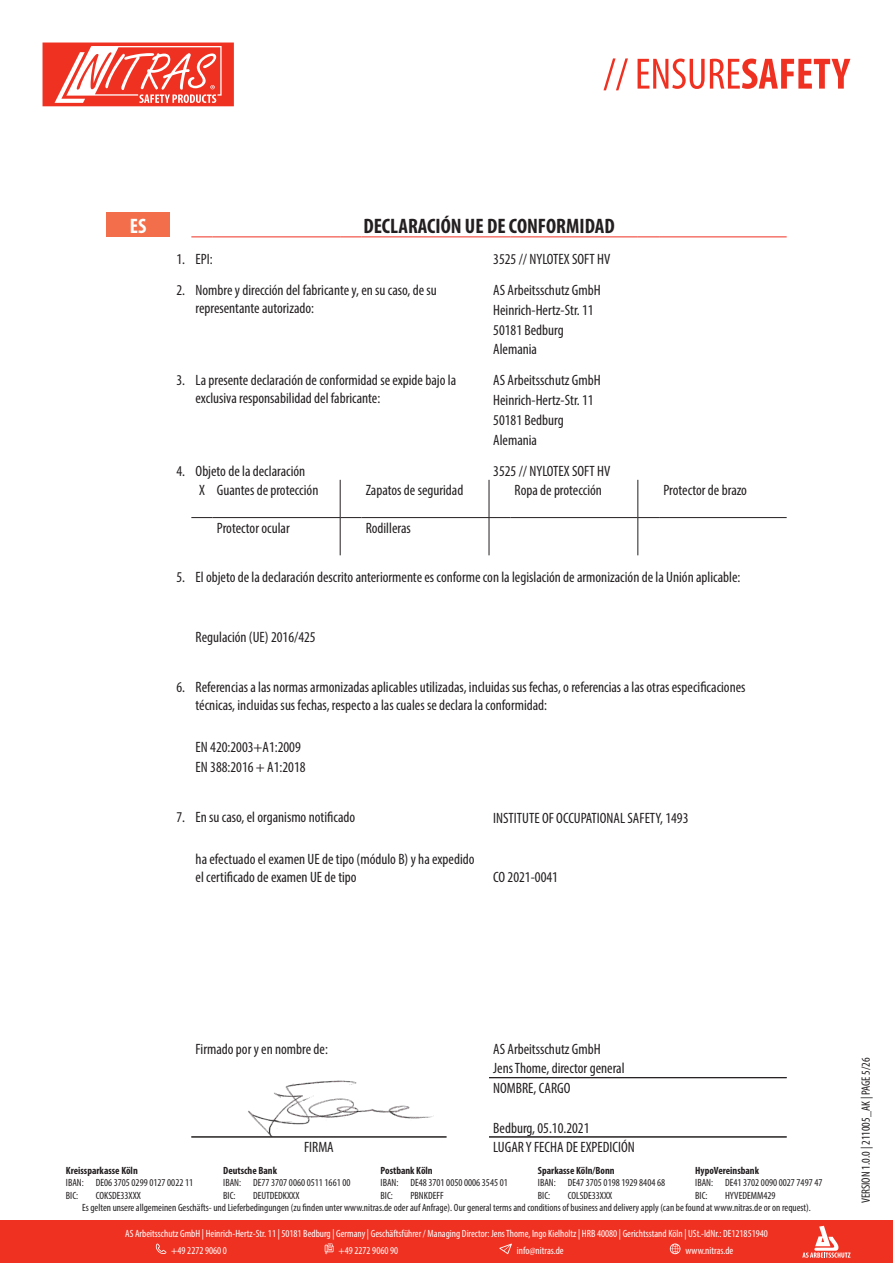
<style>
.page{position:relative;width:893px;height:1263px;background:#fff}
.page>*{position:absolute;margin:0;border:0;box-sizing:border-box;transform-origin:0 0}
.t1{font:700 condensed 21px "Myriad Pro";color:#231f20}
.t2{font:700 condensed 21px "Myriad Pro";color:#fff}
.t3{font:condensed 15px/19.8px "Myriad Pro";color:#231f20}
.t4{font:condensed 12px "Myriad Pro";color:#231f20}
.t5{font:condensed 10.5px/12.6px "Myriad Pro";color:#231f20}
.t6{font:condensed 10.5px/17px "Myriad Pro";color:#fff}
.t7{font:700 condensed 10.5px "Myriad Pro";color:#231f20}
</style>
<div class="page">
<img style="left:248px;top:1080px;width:186px;height:56px">
<div style="left:0;top:1220px;width:893px;height:43px;background:#ef3122"></div>
<svg style="left:802px;top:1226px;width:48px;height:32px"></svg>
<svg style="left:156px;top:1243px;width:10px;height:11px"></svg>
<svg style="left:325px;top:1243px;width:9px;height:11px"></svg>
<svg style="left:499px;top:1243px;width:13px;height:11px"></svg>
<svg style="left:670px;top:1243px;width:10px;height:11px"></svg>
<svg style="left:603px;top:58px;width:247px;height:32px"></svg>
<svg style="left:43px;top:43px;width:191px;height:63px"></svg>
<div style="left:106px;top:213px;width:64px;height:24px;background:#f36e4a"></div>
<svg style="left:191px;top:236px;width:22px;height:1px"></svg>
<hr style="left:213px;top:236px;width:127px;height:1px;background:#ef3122">
<svg style="left:340px;top:236px;width:21px;height:1px"></svg>
<hr style="left:361px;top:236px;width:128px;height:1px;background:#ef3122">
<svg style="left:489px;top:236px;width:21px;height:1px"></svg>
<hr style="left:510px;top:236px;width:128px;height:1px;background:#ef3122">
<svg style="left:638px;top:236px;width:21px;height:1px"></svg>
<hr style="left:659px;top:236px;width:128px;height:1px;background:#ef3122">
<hr style="left:340px;top:480px;width:1px;height:37px;background:#231f20">
<hr style="left:489px;top:480px;width:1px;height:37px;background:#231f20">
<hr style="left:637px;top:480px;width:1px;height:37px;background:#231f20">
<hr style="left:340px;top:518px;width:1px;height:37px;background:#231f20">
<svg style="left:489px;top:517px;width:21px;height:1px"></svg>
<hr style="left:489px;top:518px;width:1px;height:37px;background:#231f20">
<hr style="left:510px;top:517px;width:128px;height:1px;background:#231f20">
<hr style="left:637px;top:518px;width:1px;height:37px;background:#231f20">
<svg style="left:638px;top:517px;width:21px;height:1px"></svg>
<hr style="left:659px;top:517px;width:128px;height:1px;background:#231f20">
<svg style="left:191px;top:517px;width:22px;height:1px"></svg>
<hr style="left:213px;top:517px;width:127px;height:1px;background:#231f20">
<svg style="left:340px;top:517px;width:21px;height:1px"></svg>
<hr style="left:361px;top:517px;width:128px;height:1px;background:#231f20">
<hr style="left:191px;top:1136px;width:255px;height:1px;background:#231f20">
<hr style="left:489px;top:1077px;width:298px;height:1px;background:#231f20">
<hr style="left:489px;top:1136px;width:298px;height:1px;background:#231f20">
<p class="t2" style="left:130px;top:212px;width:18px">ES</p>
<p class="t1" style="left:363px;top:212px;width:253px">DECLARACIÓN UE DE CONFORMIDAD</p>
<p class="t3" style="left:176px;top:249px;width:10px">1.</p>
<p class="t3" style="left:196px;top:249px;width:19px">EPI:</p>
<p class="t3" style="left:176px;top:280px;width:10px">2.</p>
<p class="t3" style="left:196px;top:281px;width:243px;line-height:18px">Nombre y dirección del fabricante y, en su caso, de su representante autorizado:</p>
<p class="t3" style="left:493px;top:339px;width:45px">Alemania</p>
<p class="t3" style="left:176px;top:370px;width:10px">3.</p>
<p class="t3" style="left:196px;top:371px;width:262px;line-height:18px">La presente declaración de conformidad se expide bajo la exclusiva responsabilidad del fabricante:</p>
<p class="t3" style="left:493px;top:429px;width:45px">Alemania</p>
<p class="t3" style="left:176px;top:460px;width:10px">4.</p>
<p class="t3" style="left:196px;top:460px;width:111px">Objeto de la declaración</p>
<p class="t3" style="left:217px;top:480px;width:103px">Guantes de protección</p>
<p class="t3" style="left:366px;top:480px;width:99px">Zapatos de seguridad</p>
<p class="t3" style="left:514px;top:480px;width:89px">Ropa de protección</p>
<p class="t3" style="left:663px;top:480px;width:85px">Protector de brazo</p>
<p class="t3" style="left:217px;top:518px;width:74px">Protector ocular</p>
<p class="t3" style="left:366px;top:518px;width:47px">Rodilleras</p>
<p class="t3" style="left:176px;top:567px;width:10px">5.</p>
<p class="t3" style="left:196px;top:567px;width:546px">El objeto de la declaración descrito anteriormente es conforme con la legislación de armonización de la Unión aplicable:</p>
<h1 class="t2" style="left:129px;top:212px;width:20px">DE</h1>
<p class="t3" style="left:493px;top:243px;width:119px;line-height:31px">3525 // NYLOTEX SOFT HV<br>AS Arbeitsschutz GmbH</p>
<p class="t3" style="left:493px;top:300px;width:102px">Heinrich-Hertz-Str. 11<br>50181 Bedburg</p>
<p class="t3" style="left:493px;top:370px;width:109px">AS Arbeitsschutz GmbH<br>Heinrich-Hertz-Str. 11<br>50181 Bedburg</p>
<p class="t3" style="left:493px;top:460px;width:119px">3525 // NYLOTEX SOFT HV</p>
<p class="t3" style="left:199px;top:480px;width:7px">X</p>
<p class="t3" style="left:196px;top:627px;width:122px">Regulación (UE) 2016/425</p>
<p class="t3" style="left:176px;top:677px;width:10px">6.</p>
<p class="t3" style="left:196px;top:678px;width:551px;line-height:18px">Referencias a las normas armonizadas aplicables utilizadas, incluidas sus fechas, o referencias a las otras especificaciones técnicas, incluidas sus fechas, respecto a las cuales se declara la conformidad:</p>
<p class="t3" style="left:196px;top:737px;width:111px">EN 420:2003+A1:2009<br>EN 388:2016 + A1:2018</p>
<p class="t3" style="left:176px;top:807px;width:10px">7.</p>
<p class="t3" style="left:196px;top:807px;width:161px">En su caso, el organismo notificado</p>
<p class="t3" style="left:196px;top:850px;width:280px;line-height:18px">ha efectuado el examen UE de tipo (módulo B) y ha expedido el certificado de examen UE de tipo</p>
<p class="t3" style="left:493px;top:808px;width:197px">INSTITUTE OF OCCUPATIONAL SAFETY, 1493</p>
<p class="t3" style="left:493px;top:867px;width:66px">CO 2021-0041</p>
<p class="t3" style="left:196px;top:1038px;width:134px">Firmado por y en nombre de:</p>
<p class="t3" style="left:493px;top:1038px;width:109px">AS Arbeitsschutz GmbH</p>
<p class="t3" style="left:493px;top:1058px;width:133px">Jens Thome, director general</p>
<p class="t3" style="left:493px;top:1078px;width:79px">NOMBRE, CARGO</p>
<p class="t3" style="left:493px;top:1117px;width:98px">Bedburg, 05.10.2021</p>
<p class="t3" style="left:304px;top:1137px;width:31px">FIRMA</p>
<p class="t3" style="left:493px;top:1137px;width:143px">LUGAR Y FECHA DE EXPEDICIÓN</p>
<p class="t7" style="left:66px;top:1164px;width:73px">Kreissparkasse Köln</p>
<p class="t7" style="left:223px;top:1164px;width:55px">Deutsche Bank</p>
<p class="t7" style="left:381px;top:1164px;width:54px">Postbank Köln</p>
<p class="t7" style="left:538px;top:1164px;width:78px">Sparkasse Köln/Bonn</p>
<p class="t7" style="left:695px;top:1164px;width:65px">HypoVereinsbank</p>
<p class="t5" style="left:66px;top:1176px;width:19px">IBAN:<br>BIC:</p>
<p class="t5" style="left:96px;top:1176px;width:99px">DE06 3705 0299 0127 0022 11<br>COKSDE33XXX</p>
<p class="t5" style="left:223px;top:1176px;width:19px">IBAN:<br>BIC:</p>
<p class="t5" style="left:253px;top:1176px;width:99px">DE77 3707 0060 0511 1661 00<br>DEUTDEDKXXX</p>
<p class="t5" style="left:381px;top:1176px;width:19px">IBAN:<br>BIC:</p>
<p class="t5" style="left:410px;top:1176px;width:99px">DE48 3701 0050 0006 3545 01<br>PBNKDEFF</p>
<p class="t5" style="left:538px;top:1176px;width:19px">IBAN:<br>BIC:</p>
<p class="t5" style="left:568px;top:1176px;width:99px">DE47 3705 0198 1929 8404 68<br>COLSDE33XXX</p>
<p class="t5" style="left:695px;top:1176px;width:19px">IBAN:<br>BIC:</p>
<p class="t5" style="left:725px;top:1176px;width:99px">DE41 3702 0090 0027 7497 47</p>
<p class="t5" style="left:725px;top:1189px;width:52px">HYVEDEMM429</p>
<p class="t5" style="left:82px;top:1201px;width:730px">Es gelten unsere allgemeinen Geschäfts- und Lieferbedingungen (zu finden unter www.nitras.de oder auf Anfrage). Our general terms and conditions of business and delivery apply (can be found at www.nitras.de or on request).</p>
<p class="t6" style="left:171px;top:1225px;width:598px;text-indent:-46px">AS Arbeitsschutz GmbH | Heinrich-Hertz-Str. 11 | 50181 Bedburg | Germany | Geschäftsführer / Managing Director: Jens Thome, Ingo Kielholtz | HRB 40080 | Gerichtsstand Köln | USt.-IdNr.: DE121851940 +49 2272 9060 0</p>
<p class="t6" style="left:338px;top:1242px;width:61px">+49 2272 9060 90</p>
<p class="t6" style="left:517px;top:1242px;width:48px">info@nitras.de</p>
<p class="t6" style="left:685px;top:1242px;width:49px">www.nitras.de</p>
<p class="t4" style="left:859px;top:1203px;width:148px;rotate:-90deg">VERSION 1.0.0 | 211005_AK | PAGE 5/26</p>
</div>
